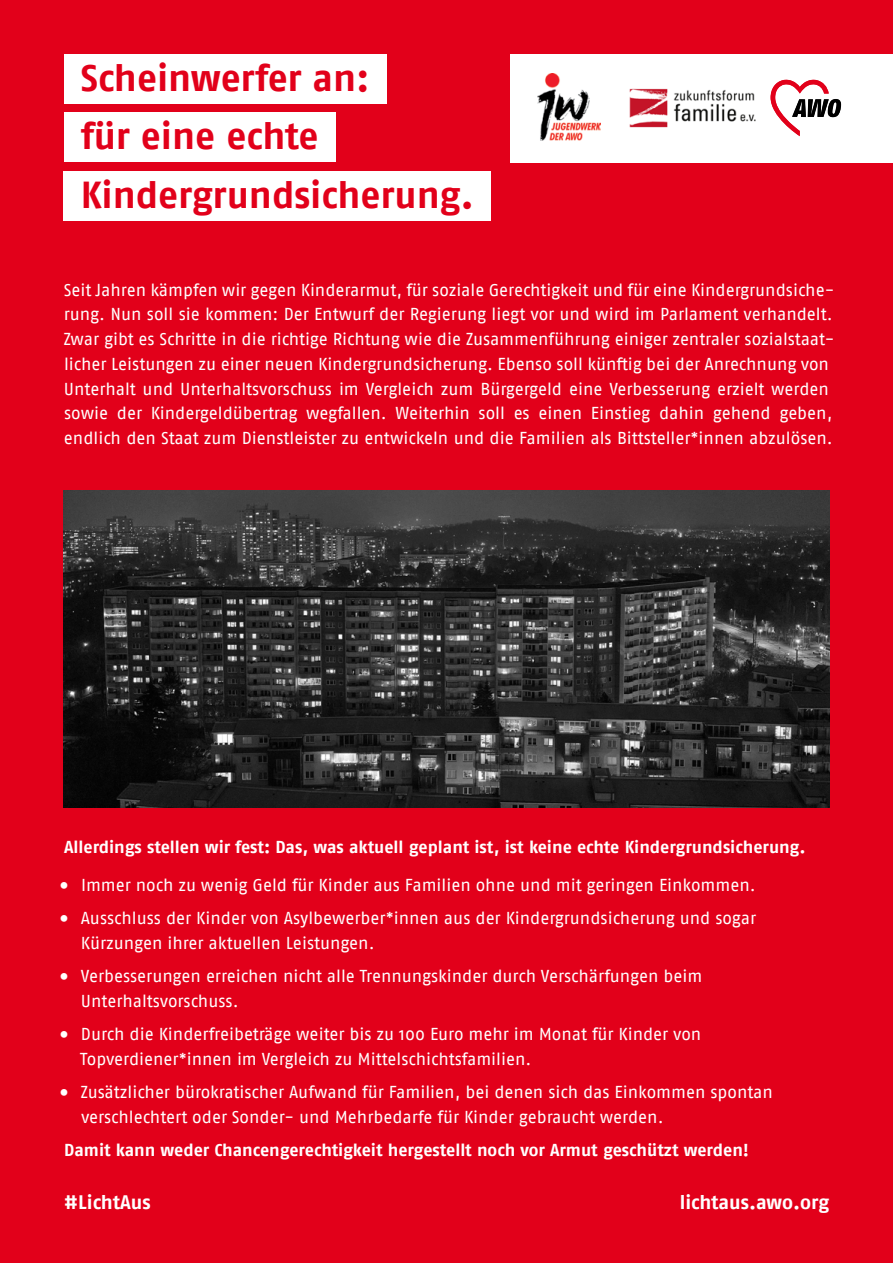
<style>
.page{position:relative;width:893px;height:1263px;background:#e2001a}
.page>*{position:absolute;margin:0;border:0;box-sizing:border-box;transform-origin:0 0}
.t1{font:700 37.5px "Fago OT";letter-spacing:-.005em;color:#e2001a}
.t2{font:700 19.5px "Fago OT";color:#fff}
.P1_Full_Justify{font:17.25px/24.8px "Fago OT";letter-spacing:-.005em;color:#fff}
.P1{font:700 17.25px "Fago OT";letter-spacing:-.005em;color:#fff}
.s1{font-size:33px}
</style>
<div class="page">
<img style="left:64px;top:490px;width:765px;height:317px">
<div style="left:511px;top:54px;width:382px;height:108px;background:#fff"></div>
<img style="left:537px;top:73px;width:64px;height:68px">
<img style="left:629px;top:88px;width:127px;height:40px">
<svg style="left:770px;top:79px;width:71px;height:57px"></svg>
<div style="left:64px;top:54px;width:323px;height:49px;background:#fff"></div>
<div style="left:64px;top:113px;width:272px;height:49px;background:#fff"></div>
<div style="left:64px;top:171px;width:427px;height:49px;background:#fff"></div>
<h1 class="t1" style="left:81px;top:55px;width:290px">Scheinwerfer an:</h1>
<h1 class="t1" style="left:81px;top:114px;width:239px">für eine echte</h1>
<h1 class="t1" style="left:81px;top:172px;width:395px">Kindergrundsicherung.</h1>
<p class="P1_Full_Justify" style="left:63px;top:277px;width:772px">Seit Jahren kämpfen wir gegen Kinderarmut, für soziale Gerechtigkeit und für eine Kindergrundsiche&shy;rung. Nun soll sie kommen: Der Entwurf der Regierung liegt vor und wird im Parlament verhandelt.<br>Zwar gibt es Schritte in die richtige Richtung wie die Zusammenführung einiger zentraler sozialstaat&shy;licher Leistungen zu einer neuen Kindergrundsicherung. Ebenso soll künftig bei der Anrechnung von Unterhalt und Unterhaltsvorschuss im Vergleich zum Bürgergeld eine Verbesserung erzielt werden sowie der Kindergeldübertrag wegfallen. Weiterhin soll es einen Einstieg dahin gehend geben, endlich den Staat zum Dienstleister zu entwickeln und die Familien als Bittsteller*innen abzulösen.</p>
<p class="P1" style="left:64px;top:837px;width:743px">Allerdings stellen wir fest: Das, was aktuell geplant ist, ist keine echte Kindergrundsicherung.</p>
<p class="P1_Full_Justify" style="left:58px;top:872px;width:700px"><span class="s1">•</span> Immer noch zu wenig Geld für Kinder aus Familien ohne und mit geringen Einkommen.</p>
<p class="P1_Full_Justify" style="left:81px;top:905px;width:677px;text-indent:-23px"><span class="s1">•</span> Ausschluss der Kinder von Asylbewerber*innen aus der Kindergrundsicherung und sogar<br>Kürzungen ihrer aktuellen Leistungen.</p>
<p class="P1_Full_Justify" style="left:81px;top:963px;width:623px;text-indent:-23px"><span class="s1">•</span> Verbesserungen erreichen nicht alle Trennungskinder durch Verschärfungen beim<br>Unterhaltsvorschuss.</p>
<p class="P1_Full_Justify" style="left:80px;top:1021px;width:623px;text-indent:-23px"><span class="s1">•</span> Durch die Kinderfreibeträge weiter bis zu 100 Euro mehr im Monat für Kinder von<br>Topverdiener*innen im Vergleich zu Mittelschichtsfamilien.</p>
<p class="P1_Full_Justify" style="left:81px;top:1079px;width:693px;text-indent:-24px"><span class="s1">•</span> Zusätzlicher bürokratischer Aufwand für Familien, bei denen sich das Einkommen spontan verschlechtert oder Sonder- und Mehrbedarfe für Kinder gebraucht werden.</p>
<p class="P1" style="left:64px;top:1139px;width:686px">Damit kann weder Chancengerechtigkeit hergestellt noch vor Armut geschützt werden!</p>
<p class="t2" style="left:64px;top:1190px;width:88px">#LichtAus</p>
<p class="t2" style="left:680px;top:1190px;width:151px">lichtaus.awo.org</p>
</div>
